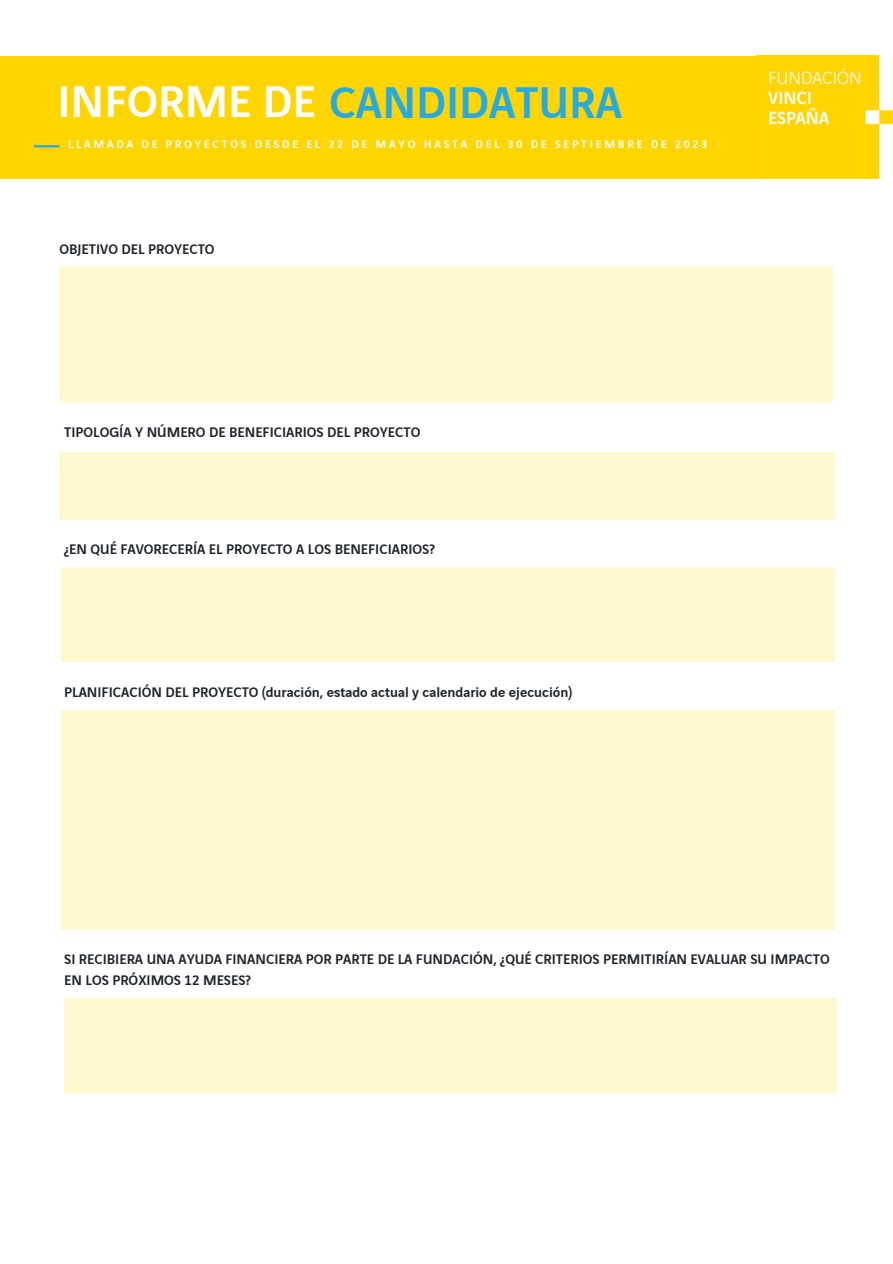
<style>
.page{position:relative;width:893px;height:1264px;background:#fff}
.page>*{position:absolute;margin:0;border:0;box-sizing:border-box;transform-origin:0 0}
.t1{font:500 48px "Vinci Sans";color:#25aae1}
.t2{font:500 15px/20.2px "Vinci Sans";color:#1e232b}
.t3{font:500 12px "Vinci Sans";letter-spacing:.23em;color:#fff}
.s1{color:#fff}
</style>
<div class="page">
<div style="left:0;top:56px;width:759px;height:122px;background:#ffd501"></div>
<hr style="left:35px;top:145px;width:23px;height:2px;background:#25aae1">
<img style="left:759px;top:56px;width:133px;height:122px">
<div style="left:59px;top:267px;width:773px;height:135px;background:#fff8d1"></div>
<div style="left:59px;top:452px;width:775px;height:68px;background:#fff8d1"></div>
<div style="left:62px;top:567px;width:772px;height:95px;background:#fff8d1"></div>
<div style="left:62px;top:710px;width:772px;height:219px;background:#fff8d1"></div>
<div style="left:64px;top:997px;width:772px;height:95px;background:#fff8d1"></div>
<p class="t1" style="left:57px;top:65px;width:566px"><span class="s1">INFORME DE</span> CANDIDATURA</p>
<p class="t3" style="left:68px;top:135px;width:640px">LLAMADA DE PROYECTOS DESDE EL 22 DE MAYO HASTA DEL 30 DE SEPTIEMBRE DE 2023</p>
<p class="t2" style="left:59px;top:237px;width:157px">OBJETIVO DEL PROYECTO</p>
<p class="t2" style="left:64px;top:420px;width:358px">TIPOLOGÍA Y NÚMERO DE BENEFICIARIOS DEL PROYECTO</p>
<p class="t2" style="left:64px;top:538px;width:372px">¿EN QUÉ FAVORECERÍA EL PROYECTO A LOS BENEFICIARIOS?</p>
<p class="t2" style="left:64px;top:680px;width:509px">PLANIFICACIÓN DEL PROYECTO (duración, estado actual y calendario de ejecución)</p>
<p class="t2" style="left:64px;top:948px;width:767px">SI RECIBIERA UNA AYUDA FINANCIERA POR PARTE DE LA FUNDACIÓN, ¿QUÉ CRITERIOS PERMITIRÍAN EVALUAR SU IMPACTO<br>EN LOS PRÓXIMOS 12 MESES?</p>
</div>
